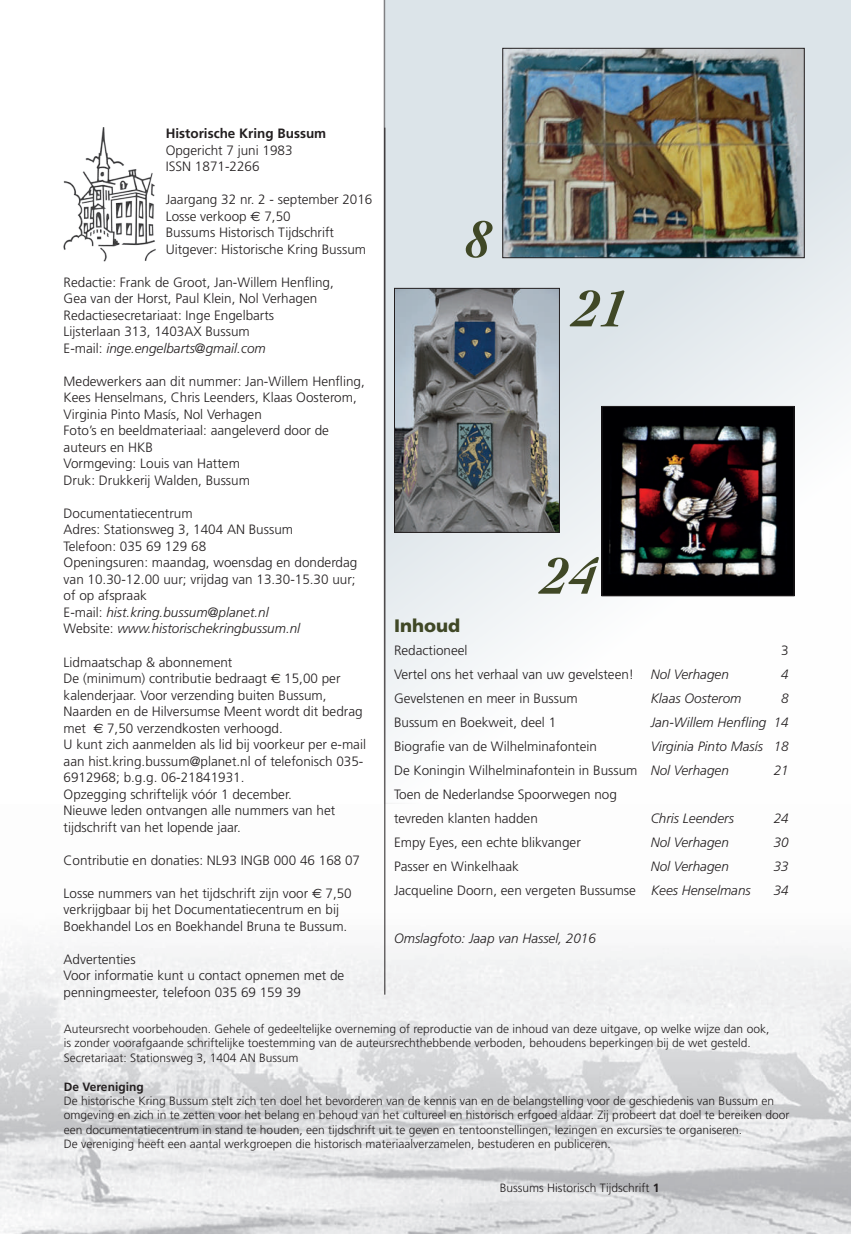
<style>
.page{position:relative;width:851px;height:1234px;background:#fff}
.page>*{position:absolute;margin:0;border:0;box-sizing:border-box;transform-origin:0 0}
.t1{font:italic 700 54px "Cochin";color:#404826}
.t2{font:900 18px "Frutiger";color:#404826}
.t3{font:300 13.5px/16.5px "Frutiger";color:#231f20}
.t4{font:italic 300 13.5px "Frutiger";color:#231f20}
.t5{font:700 13.5px "Frutiger";color:#231f20}
.t6{font:300 12px/14.4px "Frutiger";color:#231f20}
.t7{font:700 12px "Frutiger";color:#231f20}
.s1{font-family:"Euro Sans";font-weight:400}
.s2{font-style:italic}
.s3{font-weight:700}
</style>
<div class="page">
<svg style="left:383px;top:0;width:467px;height:804px"></svg>
<img style="left:0;top:804px;width:850px;height:429px">
<hr style="left:384px;top:128px;width:1px;height:866px;background:#231f20">
<img style="left:64px;top:128px;width:92px;height:134px">
<img style="left:603px;top:408px;width:189px;height:186px">
<div style="left:601px;top:406px;width:193px;height:190px;border:1px solid #231f20"></div>
<img style="left:504px;top:50px;width:298px;height:206px">
<div style="left:502px;top:48px;width:302px;height:210px;border:1px solid #231f20"></div>
<img style="left:396px;top:290px;width:161px;height:240px">
<div style="left:394px;top:288px;width:165px;height:244px;border:1px solid #231f20"></div>
<p class="t5" style="left:166px;top:125px;width:162px">Historische Kring Bussum</p>
<p class="t3" style="left:166px;top:142px;width:128px">Opgericht 7 juni 1983<br>ISSN 1871-2266</p>
<p class="t3" style="left:166px;top:191px;width:208px">Jaargang 32 nr. 2 - september 2016<br>Losse verkoop <span class="s1">E</span> 7,50<br>Bussums Historisch Tijdschrift<br>Uitgever: Historische Kring Bussum</p>
<p class="t3" style="left:64px;top:274px;width:272px">Redactie: Frank de Groot, Jan-Willem Henfling, Gea van der Horst, Paul Klein, Nol Verhagen Redactiesecretariaat: Inge Engelbarts Lijsterlaan 313, 1403AX Bussum<br>E-mail: <span class="s2">inge.engelbarts@gmail.com</span></p>
<p class="t3" style="left:64px;top:373px;width:303px">Medewerkers aan dit nummer: Jan-Willem Henfling, Kees Henselmans, Chris Leenders, Klaas Oosterom, Virginia Pinto Masís, Nol Verhagen<br>Foto’s en beeldmateriaal: aangeleverd door de auteurs en HKB<br>Vormgeving: Louis van Hattem<br>Druk: Drukkerij Walden, Bussum</p>
<p class="t3" style="left:64px;top:505px;width:295px">Documentatiecentrum<br>Adres: Stationsweg 3, 1404 AN Bussum<br>Telefoon: 035 69 129 68<br>Openingsuren: maandag, woensdag en donderdag van 10.30-12.00 uur; vrijdag van 13.30-15.30 uur; of op afspraak<br>E-mail: <span class="s2">hist.kring.bussum@planet.nl<br></span>Website: <span class="s2">www.historischekringbussum.nl</span></p>
<p class="t3" style="left:64px;top:653px;width:304px">Lidmaatschap &amp; abonnement<br>De (minimum) contributie bedraagt <span class="s1">E</span> 15,00 per kalenderjaar. Voor verzending buiten Bussum, Naarden en de Hilversumse Meent wordt dit bedrag met <span class="s1">E</span> 7,50 verzendkosten verhoogd.<br>U kunt zich aanmelden als lid bij voorkeur per e-mail aan hist.kring.bussum@planet.nl of telefonisch 035- 6912968; b.g.g. 06-21841931.<br>Opzegging schriftelijk vóór 1 december.<br>Nieuwe leden ontvangen alle nummers van het tijdschrift van het lopende jaar.</p>
<p class="t3" style="left:64px;top:851px;width:298px">Contributie en donaties: NL93 INGB 000 46 168 07</p>
<p class="t3" style="left:64px;top:884px;width:290px">Losse nummers van het tijdschrift zijn voor <span class="s1">E</span> 7,50 verkrijgbaar bij het Documentatiecentrum en bij<br>Boekhandel Los en Boekhandel Bruna te Bussum.</p>
<p class="t3" style="left:64px;top:950px;width:282px">Advertenties<br>Voor informatie kunt u contact opnemen met de penningmeester, telefoon 035 69 159 39</p>
<h1 class="t1" style="left:464px;top:203px;width:28px">8</h1>
<h1 class="t1" style="left:573px;top:272px;width:55px">21</h1>
<h2 class="t2" style="left:394px;top:614px;width:68px">Inhoud</h2>
<h1 class="t1" style="left:541px;top:539px;width:55px">24</h1>
<p class="t3" style="left:394px;top:641px;width:75px">Redactioneel</p>
<p class="t3" style="left:781px;top:641px;width:9px">3</p>
<p class="t3" style="left:394px;top:665px;width:336px">Vertel ons het verhaal van uw gevelsteen! <span class="s2">Nol Verhagen</span></p>
<p class="t4" style="left:781px;top:666px;width:9px">4</p>
<p class="t3" style="left:394px;top:689px;width:185px">Gevelstenen en meer in Bussum</p>
<p class="t4" style="left:650px;top:690px;width:92px">Klaas Oosterom</p>
<p class="t4" style="left:781px;top:690px;width:9px">8</p>
<p class="t3" style="left:394px;top:713px;width:164px">Bussum en Boekweit, deel 1</p>
<p class="t4" style="left:650px;top:714px;width:139px">Jan-Willem Henfling 14</p>
<p class="t3" style="left:394px;top:737px;width:204px">Biografie van de Wilhelminafontein</p>
<p class="t3" style="left:394px;top:734px;width:396px;line-height:24px;text-indent:256px"><span class="s2">Virginia Pinto Masís 18<br></span>De Koningin Wilhelminafontein in Bussum <span class="s2">Nol Verhagen</span></p>
<p class="t4" style="left:773px;top:762px;width:17px">21</p>
<p class="t3" style="left:394px;top:782px;width:224px;line-height:24px">Toen de Nederlandse Spoorwegen nog tevreden klanten hadden</p>
<p class="t4" style="left:650px;top:810px;width:85px">Chris Leenders</p>
<p class="t4" style="left:773px;top:810px;width:17px">24</p>
<p class="t3" style="left:394px;top:833px;width:188px">Empy Eyes, een echte blikvanger</p>
<p class="t4" style="left:650px;top:834px;width:80px">Nol Verhagen</p>
<p class="t4" style="left:773px;top:834px;width:17px">30</p>
<p class="t3" style="left:394px;top:857px;width:126px">Passer en Winkelhaak</p>
<p class="t4" style="left:650px;top:858px;width:80px">Nol Verhagen</p>
<p class="t4" style="left:773px;top:858px;width:17px">33</p>
<p class="t3" style="left:394px;top:881px;width:358px">Jacqueline Doorn, een vergeten Bussumse <span class="s2">Kees Henselmans</span></p>
<p class="t4" style="left:773px;top:882px;width:17px">34</p>
<p class="t4" style="left:394px;top:930px;width:203px">Omslagfoto: Jaap van Hassel, 2016</p>
<p class="t6" style="left:64px;top:1021px;width:707px">Auteursrecht voorbehouden. Gehele of gedeeltelijke overneming of reproductie van de inhoud van deze uitgave, op welke wijze dan ook, is zonder voorafgaande schriftelijke toestemming van de auteursrechthebbende verboden, behoudens beperkingen bij de wet gesteld.<br>Secretariaat: Stationsweg 3, 1404 AN Bussum</p>
<p class="t7" style="left:64px;top:1079px;width:81px">De Vereniging</p>
<p class="t6" style="left:64px;top:1093px;width:727px">De historische Kring Bussum stelt zich ten doel het bevorderen van de kennis van en de belangstelling voor de geschiedenis van Bussum en omgeving en zich in te zetten voor het belang en behoud van het cultureel en historisch erfgoed aldaar. Zij probeert dat doel te bereiken door een documentatiecentrum in stand te houden, een tijdschrift uit te geven en tentoonstellingen, lezingen en excursies te organiseren.<br>De vereniging heeft een aantal werkgroepen die historisch materiaalverzamelen, bestuderen en publiceren.</p>
<p class="t6" style="left:499px;top:1180px;width:161px">Bussums Historisch Tijdschrift <span class="s3">1</span></p>
</div>
